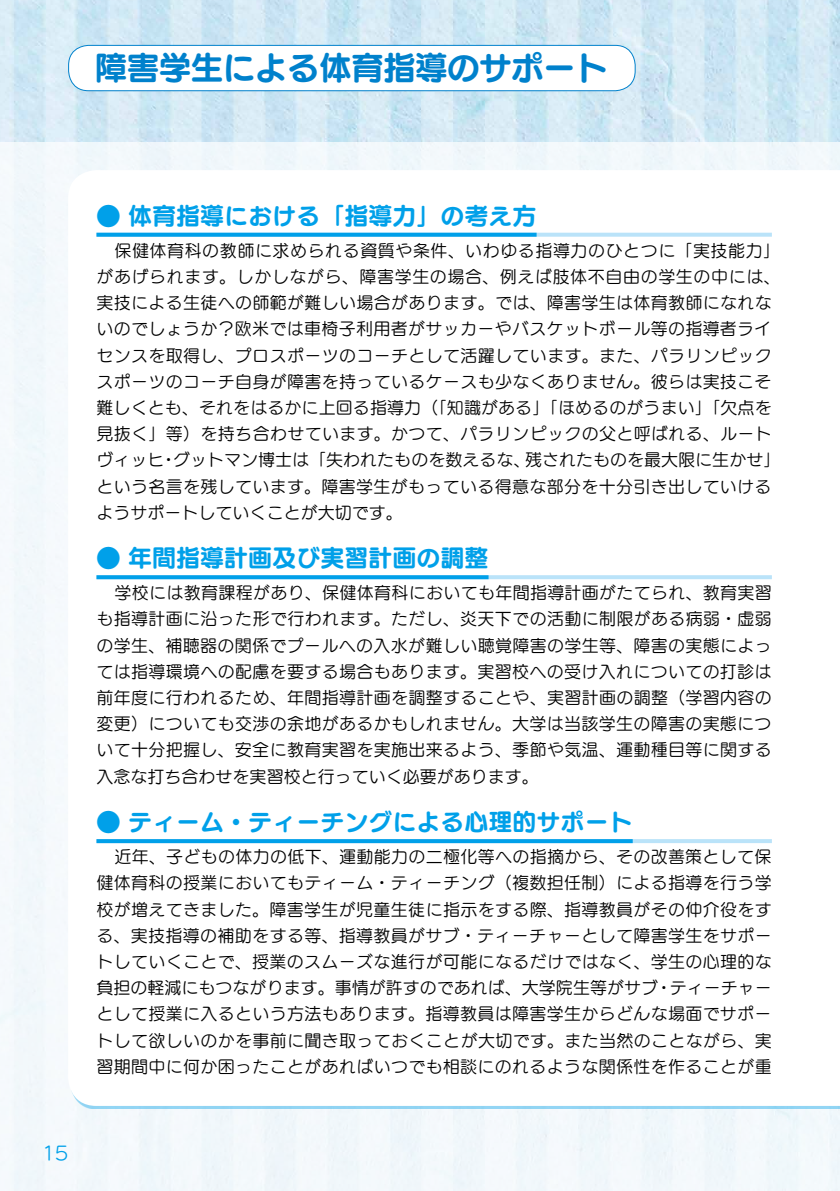
<style>
.page{position:relative;width:840px;height:1191px;background:#fff}
.page>*{position:absolute;margin:0;border:0;box-sizing:border-box;transform-origin:0 0}
.t1{font:32px "UD Marugo Large Pr 6 N B";color:#0081cc}
.t2{font:24px "UD Marugo Small Pr 6 N B";color:#00a0e9}
.t3{font:18.4px "UD Marugo Small Pr 6 N M";color:#00a0e9}
.t4{font:17px/26.2px "UD Marugo Small Pr 6 N M";letter-spacing:.02em;color:#000;text-align:justify}
</style>
<div class="page">
<img style="left:0;top:0;width:839px;height:142px">
<div style="left:0;top:142px;width:839px;height:1049px;background:#f3f8fb"></div>
<div style="left:68px;top:171px;width:771px;height:935px;background:#fff"></div>
<svg style="left:536px;top:233px;width:235px;height:4px"></svg>
<svg style="left:96px;top:233px;width:440px;height:4px;background:#0ea5ea"></svg>
<svg style="left:488px;top:575px;width:283px;height:4px"></svg>
<svg style="left:96px;top:575px;width:392px;height:4px;background:#0ca4ea"></svg>
<hr style="left:96px;top:839px;width:675px;height:4px;background:#bae3f9">
<svg style="left:96px;top:839px;width:536px;height:4px;background:#06a2e9"></svg>
<div style="left:69px;top:45px;width:565px;height:46px;background:#fff;border-radius:20px"></div>
<div style="left:68px;top:45px;width:567px;height:46px;border:1px solid #0081cc;border-radius:20px"></div>
<h1 class="t1" style="left:95px;top:50px;width:513px">障害学生による体育指導のサポート</h1>
<p class="t3" style="left:42px;top:1143px;width:28px">15</p>
<h2 class="t2" style="left:96px;top:202px;width:441px">● 体育指導における「指導力」の考え方</h2>
<p class="t4" style="left:96px;top:238px;width:685px;text-align:left;text-indent:18px">保健体育科の教師に求められる資質や条件、いわゆる指導力のひとつに「実技能力」があげられます。しかしながら、障害学生の場合、例えば肢体不自由の学生の中には、実技による生徒への師範が難しい場合があります。では、障害学生は体育教師になれないのでしょうか？欧米では車椅子利用者がサッカーやバスケットボール等の指導者ライセンスを取得し、プロスポーツのコーチとして活躍しています。また、パラリンピックスポーツのコーチ自身が障害を持っているケースも少なくありません。彼らは実技こそ難しくとも、それをはるかに上回る指導力（「知識がある」「ほめるのがうまい」「欠点を見抜く」等）を持ち合わせています。かつて、パラリンピックの父と呼ばれる、ルートヴィッヒ・グットマン博士は「失われたものを数えるな、残されたものを最大限に生かせ」という名言を残しています。障害学生がもっている得意な部分を十分引き出していけるようサポートしていくことが大切です。</p>
<h2 class="t2" style="left:96px;top:545px;width:393px">● 年間指導計画及び実習計画の調整</h2>
<p class="t4" style="left:96px;top:580px;width:676px;text-indent:18px">学校には教育課程があり、保健体育科においても年間指導計画がたてられ、教育実習も指導計画に沿った形で行われます。ただし、炎天下での活動に制限がある病弱・虚弱の学生、補聴器の関係でプールへの入水が難しい聴覚障害の学生等、障害の実態によっては指導環境への配慮を要する場合もあります。実習校への受け入れについての打診は前年度に行われるため、年間指導計画を調整することや、実習計画の調整（学習内容の変更）についても交渉の余地があるかもしれません。大学は当該学生の障害の実態について十分把握し、安全に教育実習を実施出来るよう、季節や気温、運動種目等に関する入念な打ち合わせを実習校と行っていく必要があります。</p>
<h2 class="t2" style="left:96px;top:808px;width:537px">● ティーム・ティーチングによる心理的サポート</h2>
<p class="t4" style="left:96px;top:844px;width:676px;text-indent:18px">近年、子どもの体力の低下、運動能力の二極化等への指摘から、その改善策として保健体育科の授業においてもティーム・ティーチング（複数担任制）による指導を行う学校が増えてきました。障害学生が児童生徒に指示をする際、指導教員がその仲介役をする、実技指導の補助をする等、指導教員がサブ・ティーチャーとして障害学生をサポートしていくことで、授業のスムーズな進行が可能になるだけではなく、学生の心理的な負担の軽減にもつながります。事情が許すのであれば、大学院生等がサブ・ティーチャーとして授業に入るという方法もあります。指導教員は障害学生からどんな場面でサポートして欲しいのかを事前に聞き取っておくことが大切です。また当然のことながら、実習期間中に何か困ったことがあればいつでも相談にのれるような関係性を作ることが重</p>
</div>
